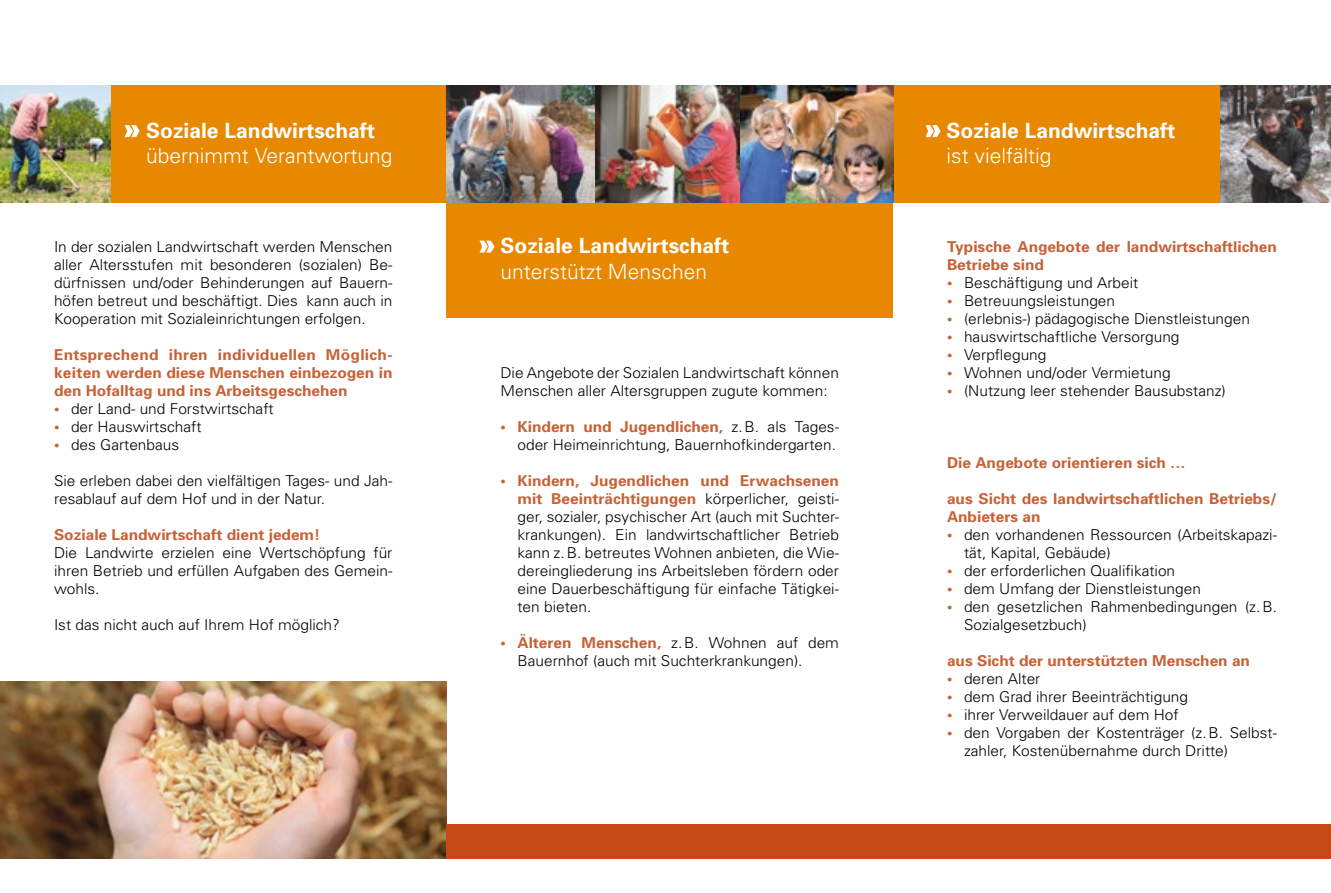
<style>
.page{position:relative;width:1331px;height:893px;background:#fff}
.page>*{position:absolute;margin:0;border:0;box-sizing:border-box;transform-origin:0 0}
.HL4{font:700 21px/25.2px "Univers";color:#fff}
.HL4-2{font:300 21px/25.2px "Univers";color:#fff}
.T1{font:300 15px/18px "Univers";color:#000}
.T1-2{font:700 15px/18px "Univers";color:#c66237}
.T1_oAv{font:300 15px/18px "Univers";color:#000;text-align:justify}
.s1{font-weight:700}
.s2{font-weight:700;color:#c66237}
.s3{font-weight:300}
</style>
<div class="page">
<div style="left:446px;top:200px;width:447px;height:118px;background:#e88800"></div>
<div style="left:893px;top:85px;width:438px;height:118px;background:#e88800"></div>
<div style="left:0;top:85px;width:446px;height:118px;background:#e88800"></div>
<img style="left:446px;top:85px;width:149px;height:118px">
<img style="left:740px;top:85px;width:153px;height:117px">
<svg style="left:125px;top:125px;width:15px;height:12px"></svg>
<svg style="left:479px;top:241px;width:15px;height:12px"></svg>
<svg style="left:925px;top:125px;width:16px;height:12px"></svg>
<img style="left:1220px;top:85px;width:111px;height:118px">
<img style="left:0;top:85px;width:111px;height:118px">
<img style="left:0;top:681px;width:446px;height:178px">
<div style="left:446px;top:825px;width:885px;height:34px;background:#c64a18"></div>
<img style="left:595px;top:85px;width:145px;height:118px">
<h4 class="HL4-2" style="left:146px;top:117px;width:248px"><span class="s1">Soziale Landwirtschaft </span>übernimmt Verantwortung</h4>
<p class="T1" style="left:54px;top:237px;width:340px;text-align:justify">In der sozialen Landwirtschaft werden Menschen aller Altersstufen mit besonderen (sozialen) Be&shy;dürfnissen und/oder Behinderungen auf Bauern&shy;höfen betreut und beschäftigt. Dies kann auch in Kooperation mit Sozialeinrichtungen erfolgen.</p>
<p class="T1-2" style="left:54px;top:345px;width:340px;text-align:justify">Entsprechend ihren individuellen Möglich&shy;keiten werden diese Menschen einbezogen in den Hofalltag und ins Arbeitsgeschehen</p>
<p class="T1" style="left:54px;top:399px;width:221px"><span class="s2">•</span> der Land- und Forstwirtschaft</p>
<p class="T1" style="left:54px;top:417px;width:149px"><span class="s2">•</span> der Hauswirtschaft</p>
<p class="T1" style="left:54px;top:435px;width:127px"><span class="s2">•</span> des Gartenbaus</p>
<p class="T1" style="left:54px;top:471px;width:340px">Sie erleben dabei den vielfältigen Tages- und Jah&shy;resablauf auf dem Hof und in der Natur.</p>
<p class="T1-2" style="left:54px;top:525px;width:268px">Soziale Landwirtschaft dient jedem!</p>
<p class="T1_oAv" style="left:54px;top:543px;width:340px">Die Landwirte erzielen eine Wertschöpfung für ihren Betrieb und erfüllen Aufgaben des Gemein&shy;wohls.</p>
<p class="T1" style="left:54px;top:615px;width:287px">Ist das nicht auch auf Ihrem Hof möglich?</p>
<h4 class="HL4" style="left:500px;top:233px;width:230px">Soziale Landwirtschaft <span class="s3">unterstützt Menschen</span></h4>
<p class="T1" style="left:500px;top:363px;width:340px">Die Angebote der Sozialen Landwirtschaft können<br>Menschen aller Altersgruppen zugute kommen:</p>
<p class="T1" style="left:500px;top:417px;width:340px;text-align:right"><span class="s2">• Kindern und Jugendlichen,</span> z.B. als Tages&shy;oder Heimeinrichtung, Bauernhofkindergarten.</p>
<p class="T1" style="left:517px;top:471px;width:323px;text-align:justify;text-indent:-17px"><span class="s2">• Kindern, Jugendlichen und Erwachsenen mit Beeinträchtigungen</span> körperlicher, geisti&shy;ger, sozialer, psychischer Art (auch mit Suchter&shy;krankungen). Ein landwirtschaftlicher Betrieb kann z.B. betreutes Wohnen anbieten, die Wie&shy;dereingliederung ins Arbeitsleben fördern oder eine Dauerbeschäftigung für einfache Tätigkei&shy;ten bieten.</p>
<p class="T1" style="left:517px;top:633px;width:323px;text-indent:-17px"><span class="s2">• Älteren Menschen,</span> z.B. Wohnen auf dem<br>Bauernhof (auch mit Suchterkrankungen).</p>
<h4 class="HL4" style="left:946px;top:117px;width:230px">Soziale Landwirtschaft <span class="s3">ist vielfältig</span></h4>
<p class="T1-2" style="left:947px;top:237px;width:331px">Typische Angebote der landwirtschaftlichen<br>Betriebe sind</p>
<p class="T1" style="left:947px;top:273px;width:193px"><span class="s2">•</span> Beschäftigung und Arbeit</p>
<p class="T1" style="left:947px;top:291px;width:170px"><span class="s2">•</span> Betreuungsleistungen</p>
<p class="T1" style="left:947px;top:309px;width:304px"><span class="s2">•</span> (erlebnis-) pädagogische Dienstleistungen</p>
<p class="T1" style="left:947px;top:327px;width:234px"><span class="s2">•</span> hauswirtschaftliche Versorgung</p>
<p class="T1" style="left:947px;top:345px;width:101px"><span class="s2">•</span> Verpflegung</p>
<p class="T1" style="left:947px;top:363px;width:225px"><span class="s2">•</span> Wohnen und/oder Vermietung</p>
<p class="T1" style="left:947px;top:381px;width:280px"><span class="s2">•</span> (Nutzung leer stehender Bausubstanz)</p>
<p class="T1-2" style="left:947px;top:453px;width:240px">Die Angebote orientieren sich …</p>
<p class="T1-2" style="left:947px;top:489px;width:331px">aus Sicht des landwirtschaftlichen Betriebs/<br>Anbieters an</p>
<p class="T1" style="left:964px;top:525px;width:314px;text-indent:-17px"><span class="s2">•</span> den vorhandenen Ressourcen (Arbeitskapazi&shy;tät, Kapital, Gebäude)</p>
<p class="T1" style="left:947px;top:561px;width:230px"><span class="s2">•</span> der erforderlichen Qualifikation</p>
<p class="T1" style="left:947px;top:579px;width:255px"><span class="s2">•</span> dem Umfang der Dienstleistungen</p>
<p class="T1" style="left:964px;top:597px;width:314px;text-indent:-17px"><span class="s2">•</span> den gesetzlichen Rahmenbedingungen (z.B.<br>Sozialgesetzbuch)</p>
<p class="T1-2" style="left:947px;top:651px;width:305px">aus Sicht der unterstützten Menschen an</p>
<p class="T1" style="left:947px;top:669px;width:95px"><span class="s2">•</span> deren Alter</p>
<p class="T1" style="left:947px;top:687px;width:243px"><span class="s2">•</span> dem Grad ihrer Beeinträchtigung</p>
<p class="T1" style="left:947px;top:705px;width:233px"><span class="s2">•</span> ihrer Verweildauer auf dem Hof</p>
<p class="T1" style="left:964px;top:723px;width:314px;text-indent:-17px"><span class="s2">•</span> den Vorgaben der Kostenträger (z.B. Selbst&shy;zahler, Kostenübernahme durch Dritte)</p>
</div>
